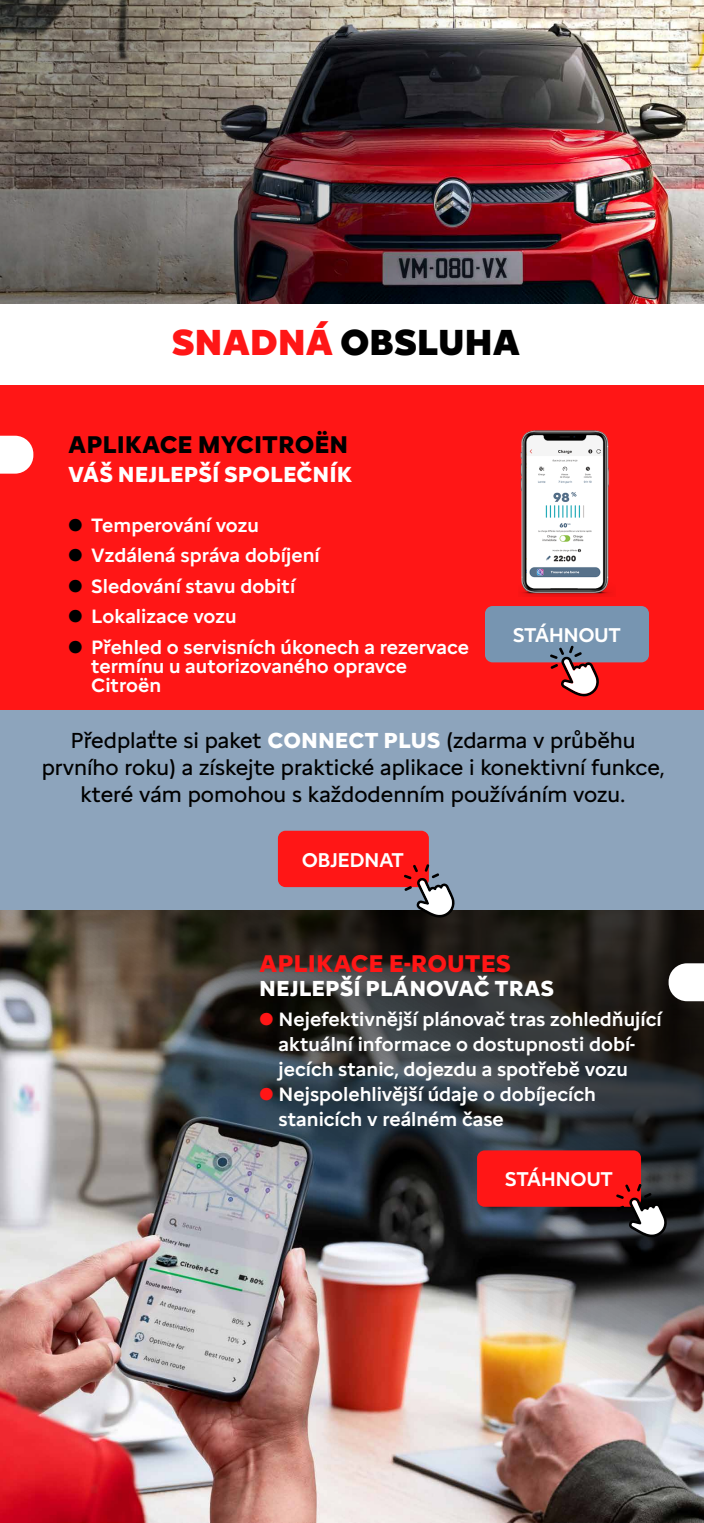
<style>
.page{position:relative;width:704px;height:1523px;background:#fff}
.page>*{position:absolute;margin:0;border:0;box-sizing:border-box;transform-origin:0 0}
.t1{font:900 37.5px "Citroen Type Latin";letter-spacing:-.01em;color:#000}
.t2{font:700 25px "Citroen Type Latin";color:#000}
.t3{font:700 25px "Citroen Type Latin";color:#ff1616}
.t4{font:22.5px/27px "Citroen Type Latin";color:#000;text-align:center}
.t5{font:700 22.5px "Citroen Type Latin";color:#fff}
.t6{font:500 20.62px "Citroen Type Latin";letter-spacing:-.025em;color:#fff}
.t7{font:500 20px/25px "Citroen Type Latin";color:#fff}
.s1{color:#ff1616}
.s2{font-weight:900;font-size:42.5px;color:#000}
.s3{font-weight:700;color:#fff}
.s4{font-weight:900;font-size:42.5px;color:#ff1616}
</style>
<div class="page">
<img style="left:0;top:909px;width:703px;height:613px">
<img style="left:0;top:0;width:703px;height:304px">
<div style="left:476px;top:1150px;width:164px;height:56px;background:#ff1616;border-radius:8px"></div>
<svg style="left:615px;top:1184px;width:52px;height:53px"></svg>
<div style="left:0;top:706px;width:703px;height:203px;background:#8da4bc"></div>
<div style="left:278px;top:830px;width:150px;height:57px;background:#ff1616;border-radius:8px"></div>
<svg style="left:403px;top:864px;width:52px;height:53px"></svg>
<svg style="left:668px;top:963px;width:35px;height:38px"></svg>
<div style="left:0;top:385px;width:703px;height:324px;background:#ff1616"></div>
<img style="left:520px;top:430px;width:92px;height:166px">
<svg style="left:0;top:436px;width:33px;height:37px"></svg>
<div style="left:484px;top:606px;width:164px;height:56px;background:#7795b1;border-radius:8px"></div>
<svg style="left:549px;top:646px;width:50px;height:50px"></svg>
<h1 class="t1" style="left:171px;top:314px;width:350px"><span class="s1">SNADNÁ</span> OBSLUHA</h1>
<p class="t2" style="left:68px;top:426px;width:281px">APLIKACE MYCITROËN</p>
<p class="t5" style="left:68px;top:457px;width:285px">VÁŠ NEJLEPŠÍ SPOLEČNÍK</p>
<p class="t7" style="left:68px;top:510px;width:192px"><span class="s2">•</span> Temperování vozu</p>
<p class="t7" style="left:68px;top:541px;width:253px"><span class="s2">•</span> Vzdálená správa dobíjení</p>
<p class="t7" style="left:68px;top:571px;width:228px"><span class="s2">•</span> Sledování stavu dobití</p>
<p class="t7" style="left:68px;top:602px;width:170px"><span class="s2">•</span> Lokalizace vozu</p>
<p class="t7" style="left:91px;top:636px;width:379px;line-height:18.8px;text-indent:-23px"><span class="s2">•</span> Přehled o servisních úkonech a rezervace termínu u autorizovaného opravce<br>Citroën</p>
<p class="t6" style="left:512px;top:619px;width:109px">STÁHNOUT</p>
<p class="t4" style="left:42px;top:725px;width:623px">Předplaťte si paket <span class="s3">CONNECT PLUS</span> (zdarma v průběhu prvního roku) a získejte praktické aplikace i konektivní funkce, které vám pomohou s každodenním používáním vozu.</p>
<p class="t6" style="left:301px;top:844px;width:104px">OBJEDNAT</p>
<p class="t3" style="left:259px;top:945px;width:253px">APLIKACE E-ROUTES</p>
<p class="t5" style="left:259px;top:971px;width:296px">NEJLEPŠÍ PLÁNOVAČ TRAS</p>
<p class="t7" style="left:278px;top:1005px;width:384px;text-indent:-19px"><span class="s4">•</span> Nejefektivnější plánovač tras zohledňující aktuální informace o dostupnosti dobí&shy;jecích stanic, dojezdu a spotřebě vozu</p>
<p class="t7" style="left:278px;top:1080px;width:318px;text-indent:-19px"><span class="s4">•</span> Nejspolehlivější údaje o dobíjecích stanicích v reálném čase</p>
<p class="t6" style="left:504px;top:1163px;width:109px">STÁHNOUT</p>
</div>
